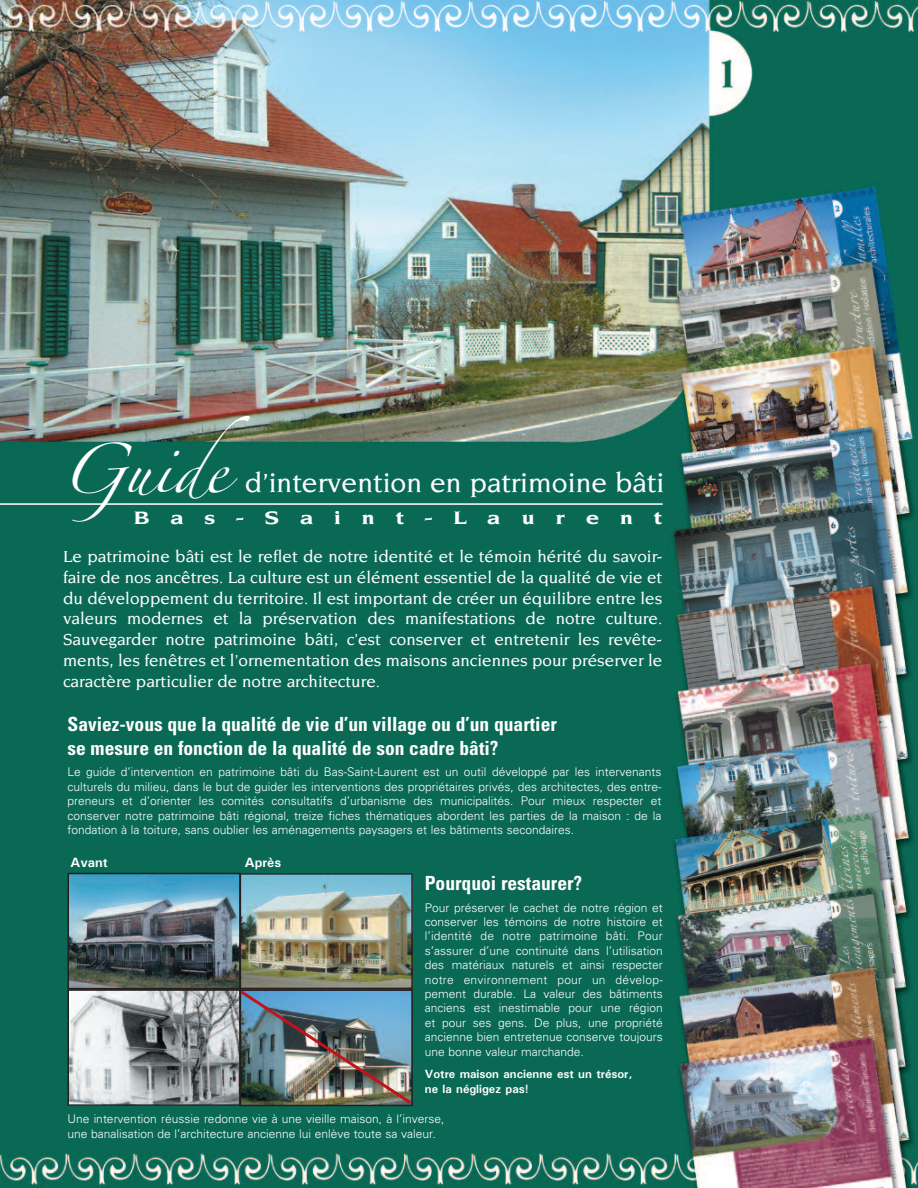
<style>
.page{position:relative;width:918px;height:1188px;background:#fff}
.page>*{position:absolute;margin:0;border:0;box-sizing:border-box;transform-origin:0 0}
.t1{font:500 28.5px "Novarese";color:#fff}
.t2{font:700 condensed 19.5px/23.4px "Univers";color:#fff}
.t3{font:700 19.5px "Novarese";letter-spacing:.845em;color:#fff;scale:1.25 1}
.t4{font:500 17.25px/20.7px "Novarese";color:#fff;text-align:justify}
.t5{font:700 13.5px "Univers";color:#fff}
.t6{font:300 12px/14.4px "Univers";color:#fff;text-align:justify}
.t7{font:700 12px/14.4px "Univers";color:#fff}
.s1{font-family:"Zapfino";font-weight:400;font-size:45px}
</style>
<div class="page">
<img style="left:0;top:0;width:918px;height:1188px">
<img style="left:71px;top:876px;width:339px;height:227px">
<div style="left:68px;top:873px;width:173px;height:116px;border:2px solid #231f20"></div>
<div style="left:240px;top:873px;width:173px;height:116px;border:2px solid #231f20"></div>
<div style="left:68px;top:989px;width:173px;height:117px;border:2px solid #231f20"></div>
<img style="left:237px;top:988px;width:177px;height:119px">
<hr style="left:0;top:503px;width:663px;height:2px;background:#fff">
<h1 class="t1" style="left:60px;top:471px;width:606px"><span class="s1">Guide</span> d’intervention en patrimoine bâti</h1>
<h2 class="t3" style="left:134px;top:510px;width:424px">Bas-Saint-Laurent</h2>
<p class="t4" style="left:63px;top:547px;width:601px">Le patrimoine bâti est le reflet de notre identité et le témoin hérité du savoir&shy;faire de nos ancêtres. La culture est un élément essentiel de la qualité de vie et du développement du territoire. Il est important de créer un équilibre entre les valeurs modernes et la préservation des manifestations de notre culture.<br>Sauvegarder notre patrimoine bâti, c’est conserver et entretenir les revête&shy;ments, les fenêtres et l’ornementation des maisons anciennes pour préserver le caractère particulier de notre architecture.</p>
<h2 class="t2" style="left:68px;top:714px;width:491px">Saviez-vous que la qualité de vie d’un village ou d’un quartier se mesure en fonction de la qualité de son cadre bâti?</h2>
<p class="t6" style="left:68px;top:766px;width:596px">Le guide d’intervention en patrimoine bâti du Bas-Saint-Laurent est un outil développé par les intervenants culturels du milieu, dans le but de guider les interventions des propriétaires privés, des architectes, des entre&shy;preneurs et d’orienter les comités consultatifs d’urbanisme des municipalités. Pour mieux respecter et conserver notre patrimoine bâti régional, treize fiches thématiques abordent les parties de la maison : de la fondation à la toiture, sans oublier les aménagements paysagers et les bâtiments secondaires.</p>
<h2 class="t2" style="left:425px;top:873px;width:159px">Pourquoi restaurer?</h2>
<p class="t6" style="left:425px;top:901px;width:239px">Pour préserver le cachet de notre région et conserver les témoins de notre histoire et l’identité de notre patrimoine bâti. Pour s’assurer d’une continuité dans l’utilisation des matériaux naturels et ainsi respecter notre environnement pour un dévelop&shy;pement durable. La valeur des bâtiments anciens est inestimable pour une région et pour ses gens. De plus, une propriété ancienne bien entretenue conserve toujours une bonne valeur marchande.</p>
<p class="t7" style="left:425px;top:1067px;width:209px">Votre maison ancienne est un trésor, ne la négligez pas!</p>
<p class="t5" style="left:70px;top:855px;width:39px">Avant</p>
<p class="t5" style="left:245px;top:855px;width:38px">Après</p>
<p class="t6" style="left:68px;top:1113px;width:379px">Une intervention réussie redonne vie à une vieille maison, à l’inverse, une banalisation de l’architecture ancienne lui enlève toute sa valeur.</p>
</div>
